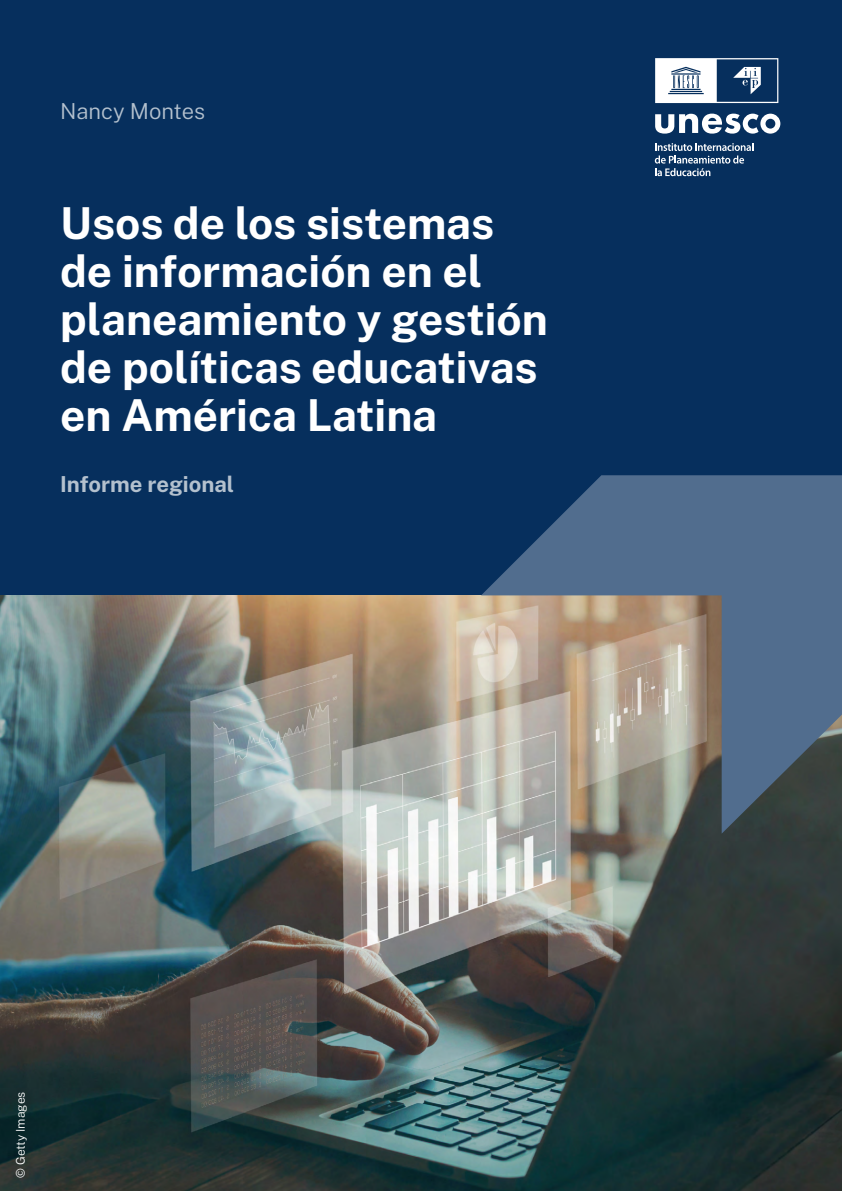
<style>
.page{position:relative;width:842px;height:1191px;background:#062f5d}
.page>*{position:absolute;margin:0;border:0;box-sizing:border-box;transform-origin:0 0}
.t1{font:700 44px/48px "Public Sans";color:#fff}
.t2{font:700 22px "Public Sans";color:#b4c1ce}
.t3{font:300 22px "Public Sans";letter-spacing:-.005em;color:#b4c1ce}
.t4{font:300 12px "Public Sans";color:#fff}
</style>
<div class="page">
<img style="left:0;top:595px;width:842px;height:596px">
<svg style="left:481px;top:475px;width:361px;height:358px;background:#757f88"></svg>
<svg style="left:655px;top:143px;width:98px;height:33px"></svg>
<svg style="left:655px;top:114px;width:125px;height:20px"></svg>
<svg style="left:655px;top:58px;width:123px;height:45px"></svg>
<p class="t3" style="left:60px;top:97px;width:146px">Nancy Montes</p>
<p class="t1" style="left:60px;top:198px;width:489px">Usos de los sistemas de información en el planeamiento y gestión de políticas educativas en América Latina</p>
<p class="t2" style="left:60px;top:470px;width:175px">Informe regional</p>
<p class="t4" style="left:13px;top:1177px;width:87px;rotate:-90deg">© Getty Images</p>
</div>
